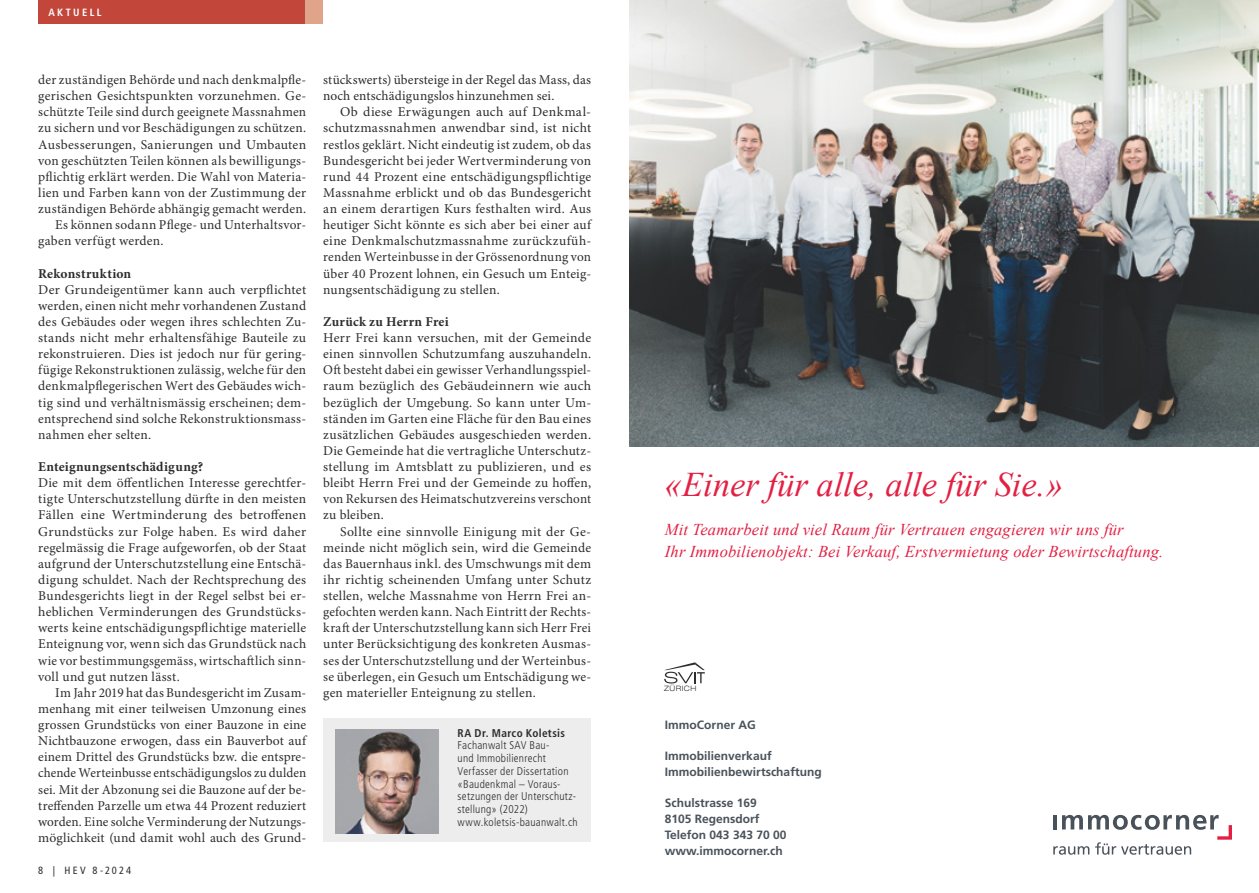
<style>
.page{position:relative;width:1259px;height:893px;background:#fff}
.page>*{position:absolute;margin:0;border:0;box-sizing:border-box;transform-origin:0 0}
.t1{font:italic 34.5px "Times New Roman";color:#e32043}
.t2{font:italic 16.5px/22.5px "Times New Roman";letter-spacing:.01em;color:#e32043}
.t3{font:13.5px/16px "Minion Pro";letter-spacing:.015em;color:#2d2c2e}
.t4{font:700 13.5px "Minion Pro";letter-spacing:.015em;color:#2d2c2e}
.t5{font:700 12px/15.8px "Frutiger LT Std";color:#49525b}
.t6{font:300 condensed 11.25px/12.8px "Frutiger LT Std";letter-spacing:.02em;color:#2d2c2e}
.t7{font:700 condensed 10.5px "Frutiger LT";letter-spacing:.225em;color:#fff}
.t8{font:condensed 10.5px "Frutiger LT";letter-spacing:.21em;color:#2d2c2e}
.t9{font:300 expanded 7.5px "Helvetica Neue LT Std";letter-spacing:.065em;color:#2d2c2e}
.s1{font-weight:700}
</style>
<div class="page">
<img style="left:629px;top:0;width:630px;height:446px">
<svg style="left:664px;top:662px;width:41px;height:21px"></svg>
<svg style="left:1053px;top:815px;width:179px;height:40px"></svg>
<div style="left:38px;top:0;width:267px;height:23px;background:#c2473a"></div>
<div style="left:305px;top:0;width:17px;height:23px;background:#e0a48b"></div>
<div style="left:323px;top:719px;width:268px;height:123px;background:#ededee"></div>
<img style="left:335px;top:729px;width:103px;height:104px">
<p class="t7" style="left:48px;top:6px;width:39px">RECHT</p>
<p class="t7" style="left:48px;top:6px;width:54px">AKTUELL</p>
<p class="t3" style="left:38px;top:72px;width:269px">der zuständigen Behörde und nach denkmalpfle-</p>
<p class="t3" style="left:38px;top:88px;width:269px">gerischen Gesichtspunkten vorzunehmen. Ge-</p>
<p class="t3" style="left:38px;top:104px;width:269px">schützte Teile sind durch geeignete Massnahmen</p>
<p class="t3" style="left:38px;top:121px;width:269px">zu sichern und vor Beschädigungen zu schützen.</p>
<p class="t3" style="left:38px;top:137px;width:269px">Ausbesserungen, Sanierungen und Umbauten</p>
<p class="t3" style="left:38px;top:153px;width:269px">von geschützten Teilen können als bewilligungs-</p>
<p class="t3" style="left:38px;top:169px;width:269px">pflichtig erklärt werden. Die Wahl von Materia-</p>
<p class="t3" style="left:38px;top:185px;width:269px">lien und Farben kann von der Zustimmung der</p>
<p class="t3" style="left:38px;top:201px;width:269px">zuständigen Behörde abhängig gemacht werden.</p>
<p class="t3" style="left:55px;top:217px;width:252px">Es können sodann Pflege- und Unterhaltsvor-</p>
<p class="t3" style="left:38px;top:233px;width:127px">gaben verfügt werden.</p>
<p class="t3" style="left:38px;top:266px;width:269px"><span class="s1">Rekonstruktion<br></span>Der Grundeigentümer kann auch verpflichtet werden, einen nicht mehr vorhandenen Zustand des Gebäudes oder wegen ihres schlechten Zu&shy;stands nicht mehr erhaltensfähige Bauteile zu rekonstruieren. Dies ist jedoch nur für gering&shy;fügige Rekonstruktionen zulässig, welche für den denkmalpflegerischen Wert des Gebäudes wich&shy;tig sind und verhältnismässig erscheinen; dem&shy;entsprechend sind solche Rekonstruktionsmass&shy;nahmen eher selten.</p>
<p class="t4" style="left:38px;top:459px;width:167px">Enteignungsentschädigung?</p>
<p class="t3" style="left:38px;top:475px;width:269px">Die mit dem öffentlichen Interesse gerechtfer-</p>
<p class="t3" style="left:38px;top:491px;width:269px">tigte Unterschutzstellung dürfte in den meisten</p>
<p class="t3" style="left:38px;top:508px;width:269px">Fällen eine Wertminderung des betroffenen</p>
<p class="t3" style="left:38px;top:524px;width:269px">Grundstücks zur Folge haben. Es wird daher</p>
<p class="t3" style="left:38px;top:540px;width:269px">regelmässig die Frage aufgeworfen, ob der Staat</p>
<p class="t3" style="left:38px;top:556px;width:269px">aufgrund der Unterschutzstellung eine Entschä-</p>
<p class="t3" style="left:38px;top:572px;width:269px">digung schuldet. Nach der Rechtsprechung des</p>
<p class="t3" style="left:38px;top:588px;width:269px">Bundesgerichts liegt in der Regel selbst bei er-</p>
<p class="t3" style="left:38px;top:604px;width:269px">heblichen Verminderungen des Grundstücks-</p>
<p class="t3" style="left:38px;top:620px;width:269px">werts keine entschädigungspflichtige materielle</p>
<p class="t3" style="left:38px;top:637px;width:269px">Enteignung vor, wenn sich das Grundstück nach</p>
<p class="t3" style="left:38px;top:653px;width:269px">wie vor bestimmungsgemäss, wirtschaftlich sinn-</p>
<p class="t3" style="left:38px;top:669px;width:143px">voll und gut nutzen lässt.</p>
<p class="t3" style="left:55px;top:685px;width:252px">Im Jahr 2019 hat das Bundesgericht im Zusam-</p>
<p class="t3" style="left:38px;top:701px;width:269px">menhang mit einer teilweisen Umzonung eines</p>
<p class="t3" style="left:38px;top:717px;width:269px">grossen Grundstücks von einer Bauzone in eine</p>
<p class="t3" style="left:38px;top:733px;width:269px">Nichtbauzone erwogen, dass ein Bauverbot auf</p>
<p class="t3" style="left:38px;top:749px;width:269px">einem Drittel des Grundstücks bzw. die entspre-</p>
<p class="t3" style="left:38px;top:766px;width:269px">chende Werteinbusse entschädigungslos zu dulden</p>
<p class="t3" style="left:38px;top:782px;width:269px">sei. Mit der Abzonung sei die Bauzone auf der be-</p>
<p class="t3" style="left:38px;top:798px;width:269px">treffenden Parzelle um etwa 44 Prozent reduziert</p>
<p class="t3" style="left:38px;top:814px;width:269px">worden. Eine solche Verminderung der Nutzungs-</p>
<p class="t3" style="left:38px;top:830px;width:269px">möglichkeit (und damit wohl auch des Grund-</p>
<p class="t8" style="left:38px;top:864px;width:94px">8 | HEV 8-2024</p>
<p class="t3" style="left:323px;top:72px;width:269px">stückswerts) übersteige in der Regel das Mass, das</p>
<p class="t3" style="left:323px;top:88px;width:233px">noch entschädigungslos hinzunehmen sei.</p>
<p class="t3" style="left:340px;top:104px;width:252px">Ob diese Erwägungen auch auf Denkmal-</p>
<p class="t3" style="left:323px;top:121px;width:269px">schutzmassnahmen anwendbar sind, ist nicht</p>
<p class="t3" style="left:323px;top:137px;width:269px">restlos geklärt. Nicht eindeutig ist zudem, ob das</p>
<p class="t3" style="left:323px;top:153px;width:269px">Bundesgericht bei jeder Wertverminderung von</p>
<p class="t3" style="left:323px;top:169px;width:269px">rund 44 Prozent eine entschädigungspflichtige</p>
<p class="t3" style="left:323px;top:185px;width:269px">Massnahme erblickt und ob das Bundesgericht</p>
<p class="t3" style="left:323px;top:201px;width:269px">an einem derartigen Kurs festhalten wird. Aus</p>
<p class="t3" style="left:323px;top:217px;width:269px">heutiger Sicht könnte es sich aber bei einer auf</p>
<p class="t3" style="left:323px;top:233px;width:269px">eine Denkmalschutzmassnahme zurückzufüh-</p>
<p class="t3" style="left:323px;top:250px;width:269px">renden Werteinbusse in der Grössenordnung von</p>
<p class="t3" style="left:323px;top:266px;width:269px">über 40 Prozent lohnen, ein Gesuch um Enteig-</p>
<p class="t3" style="left:323px;top:282px;width:178px">nungsentschädigung zu stellen.</p>
<p class="t4" style="left:323px;top:313px;width:127px">Zurück zu Herrn Frei</p>
<p class="t3" style="left:323px;top:330px;width:269px">Herr Frei kann versuchen, mit der Gemeinde</p>
<p class="t3" style="left:323px;top:346px;width:269px">einen sinnvollen Schutzumfang auszuhandeln.</p>
<p class="t3" style="left:323px;top:362px;width:269px">Oft besteht dabei ein gewisser Verhandlungsspiel-</p>
<p class="t3" style="left:323px;top:379px;width:269px">raum bezüglich des Gebäudeinnern wie auch</p>
<p class="t3" style="left:323px;top:395px;width:269px">bezüglich der Umgebung. So kann unter Um-</p>
<p class="t3" style="left:323px;top:411px;width:269px">ständen im Garten eine Fläche für den Bau eines</p>
<p class="t3" style="left:323px;top:427px;width:269px">zusätzlichen Gebäudes ausgeschieden werden.</p>
<p class="t3" style="left:323px;top:443px;width:269px">Die Gemeinde hat die vertragliche Unterschutz-</p>
<p class="t3" style="left:323px;top:459px;width:269px">stellung im Amtsblatt zu publizieren, und es</p>
<p class="t3" style="left:323px;top:475px;width:269px">bleibt Herrn Frei und der Gemeinde zu hoffen,</p>
<p class="t3" style="left:323px;top:491px;width:269px">von Rekursen des Heimatschutzvereins verschont</p>
<p class="t3" style="left:323px;top:508px;width:62px">zu bleiben.</p>
<p class="t3" style="left:340px;top:524px;width:252px">Sollte eine sinnvolle Einigung mit der Ge-</p>
<p class="t3" style="left:323px;top:540px;width:269px">meinde nicht möglich sein, wird die Gemeinde</p>
<p class="t3" style="left:323px;top:556px;width:269px">das Bauernhaus inkl. des Umschwungs mit dem</p>
<p class="t3" style="left:323px;top:572px;width:269px">ihr richtig scheinenden Umfang unter Schutz</p>
<p class="t3" style="left:323px;top:588px;width:269px">stellen, welche Massnahme von Herrn Frei an-</p>
<p class="t3" style="left:323px;top:604px;width:269px">gefochten werden kann. Nach Eintritt der Rechts-</p>
<p class="t3" style="left:323px;top:620px;width:269px">kraft der Unterschutzstellung kann sich Herr Frei</p>
<p class="t3" style="left:323px;top:637px;width:269px">unter Berücksichtigung des konkreten Ausmas-</p>
<p class="t3" style="left:323px;top:653px;width:269px">ses der Unterschutzstellung und der Werteinbus-</p>
<p class="t3" style="left:323px;top:669px;width:269px">se überlegen, ein Gesuch um Entschädigung we-</p>
<p class="t3" style="left:323px;top:685px;width:214px">gen materieller Enteignung zu stellen.</p>
<p class="t6" style="left:458px;top:726px;width:122px"><span class="s1">RA Dr. Marco Koletsis<br></span>Fachanwalt SAV Bau-<br>und Immobilienrecht<br>Verfasser der Dissertation «Baudenkmal – Voraus&shy;setzungen der Unterschutz&shy;stellung» (2022) www.koletsis-bauanwalt.ch</p>
<p class="t1" style="left:665px;top:461px;width:399px">«Einer für alle, alle für Sie.»</p>
<p class="t2" style="left:665px;top:518px;width:500px">Mit Teamarbeit und viel Raum für Vertrauen engagieren wir uns für<br>Ihr Immobilienobjekt: Bei Verkauf, Erstvermietung oder Bewirtschaftung.</p>
<p class="t9" style="left:664px;top:684px;width:34px">ZÜRICH</p>
<p class="t5" style="left:665px;top:717px;width:92px">ImmoCorner AG</p>
<p class="t5" style="left:665px;top:748px;width:158px">Immobilienverkauf<br>Immobilienbewirtschaftung</p>
<p class="t5" style="left:665px;top:795px;width:123px">Schulstrasse 169<br>8105 Regensdorf<br>Telefon 043 343 70 00 www.immocorner.ch</p>
</div>
